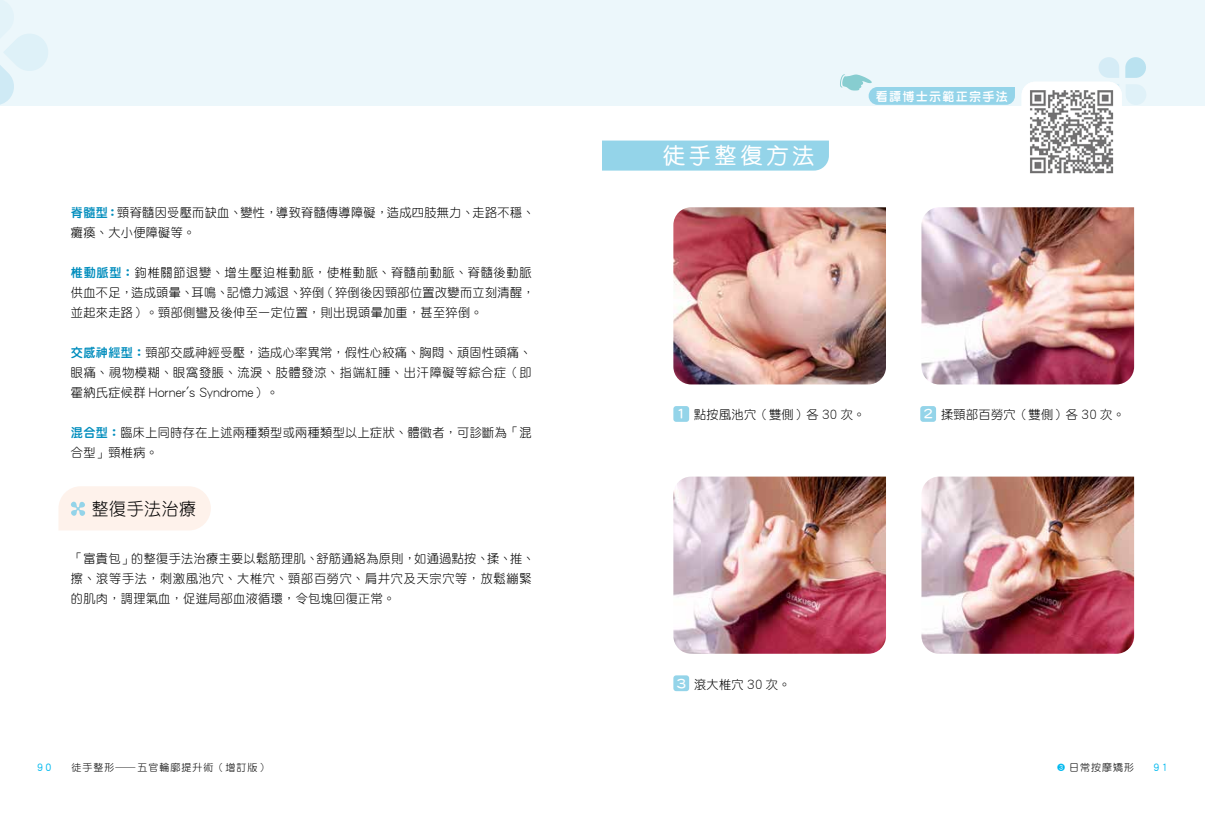
<style>
.page{position:relative;width:1205px;height:815px;background:#fff}
.page>*{position:absolute;margin:0;border:0;box-sizing:border-box;transform-origin:0 0}
.t1{font:500 22.5px "M Yuen HK";letter-spacing:.15em;color:#fff}
.t2{font:17.5px "DF Yuan HK W3";letter-spacing:.03em;color:#000}
.t3{font:12.5px/20px "DF Yuan HK W3";letter-spacing:.03em;color:#000}
.t4{font:12.5px "DF Yuan HK W8";letter-spacing:.1em;color:#fff}
.t5{font:10px "DF Yuan HK W3";letter-spacing:.1em;color:#000}
.t6{font:10px "DF Yuan HK W7";color:#00b9ef}
.s1{font-family:"DF Yuan HK W8";color:#008dbd}
.s2{font-family:"DF Yuan HK W8";color:#fff}
.s3{font-family:"Circle Frame Neg";color:#00b9ef}
</style>
<div class="page">
<div style="left:602px;top:0;width:603px;height:106px;background:#ecf7fb"></div>
<div style="left:0;top:0;width:602px;height:106px;background:#ecf7fb"></div>
<svg style="left:0;top:34px;width:48px;height:71px"></svg>
<svg style="left:1126px;top:85px;width:20px;height:20px"></svg>
<svg style="left:1125px;top:57px;width:21px;height:21px"></svg>
<svg style="left:1099px;top:57px;width:20px;height:21px"></svg>
<img style="left:1021px;top:82px;width:101px;height:92px">
<svg style="left:840px;top:74px;width:175px;height:31px"></svg>
<svg style="left:58px;top:486px;width:153px;height:44px;background:#fcf2ec"></svg>
<div style="left:673px;top:406px;width:16px;height:16px;background:#94d4e9;border-radius:3px"></div>
<div style="left:920px;top:406px;width:16px;height:16px;background:#94d4e9;border-radius:3px"></div>
<img style="left:673px;top:207px;width:213px;height:177px">
<img style="left:921px;top:207px;width:213px;height:177px">
<div style="left:602px;top:141px;width:227px;height:30px;background:#94d4e9"></div>
<div style="left:673px;top:675px;width:16px;height:16px;background:#94d4e9;border-radius:3px"></div>
<img style="left:673px;top:477px;width:213px;height:177px">
<img style="left:921px;top:477px;width:213px;height:177px">
<p class="t3" style="left:71px;top:203px;width:465px"><span class="s1">脊髓型：</span>頸脊髓因受壓而缺血、變性，導致脊髓傳導障礙，造成四肢無力、走路不穩、癱瘓、大小便障礙等。</p>
<p class="t3" style="left:71px;top:263px;width:465px"><span class="s1">椎動脈型：</span>鉤椎關節退變、增生壓迫椎動脈，使椎動脈、脊髓前動脈、脊髓後動脈供血不足，造成頭暈、耳鳴、記憶力減退、猝倒（猝倒後因頸部位置改變而立刻清醒，並起來走路）。頸部側彎及後伸至一定位置，則出現頭暈加重，甚至猝倒。</p>
<p class="t3" style="left:71px;top:343px;width:462px;text-align:justify"><span class="s1">交感神經型：</span>頸部交感神經受壓，造成心率異常，假性心絞痛、胸悶、頑固性頭痛、眼痛、視物模糊、眼窩發脹、流淚、肢體發涼、指端紅腫、出汗障礙等綜合症（即霍納氏症候群 Horner's Syndrome）。</p>
<p class="t3" style="left:71px;top:423px;width:462px"><span class="s1">混合型：</span>臨床上同時存在上述兩種類型或兩種類型以上症狀、體徵者，可診斷為「混合型」頸椎病。</p>
<h2 class="t2" style="left:92px;top:499px;width:106px">整復手法治療</h2>
<p class="t3" style="left:71px;top:549px;width:465px">「富貴包」的整復手法治療主要以鬆筋理肌、舒筋通絡為原則，如通過點按、揉、推、擦、滾等手法，刺激風池穴、大椎穴、頸部百勞穴、肩井穴及天宗穴等，放鬆繃緊的肌肉，調理氣血，促進局部血液循環，令包塊回復正常。</p>
<h1 class="t1" style="left:663px;top:140px;width:153px">徒手整復方法</h1>
<p class="t4" style="left:876px;top:90px;width:134px">看譚博士示範正宗手法</p>
<p class="t3" style="left:677px;top:405px;width:190px"><span class="s2">1</span> 點按風池穴（雙側）各 30 次。</p>
<p class="t3" style="left:924px;top:405px;width:202px"><span class="s2">2</span> 揉頸部百勞穴（雙側）各 30 次。</p>
<p class="t3" style="left:677px;top:674px;width:115px"><span class="s2">3</span> 滾大椎穴 30 次。</p>
<p class="t6" style="left:37px;top:762px;width:16px">90</p>
<p class="t5" style="left:72px;top:762px;width:198px">徒手整形—五官輪廓提升術（增訂版）</p>
<p class="t5" style="left:1057px;top:762px;width:79px"><span class="s3">3</span> 日常按摩矯形</p>
<p class="t6" style="left:1153px;top:762px;width:16px">91</p>
</div>
